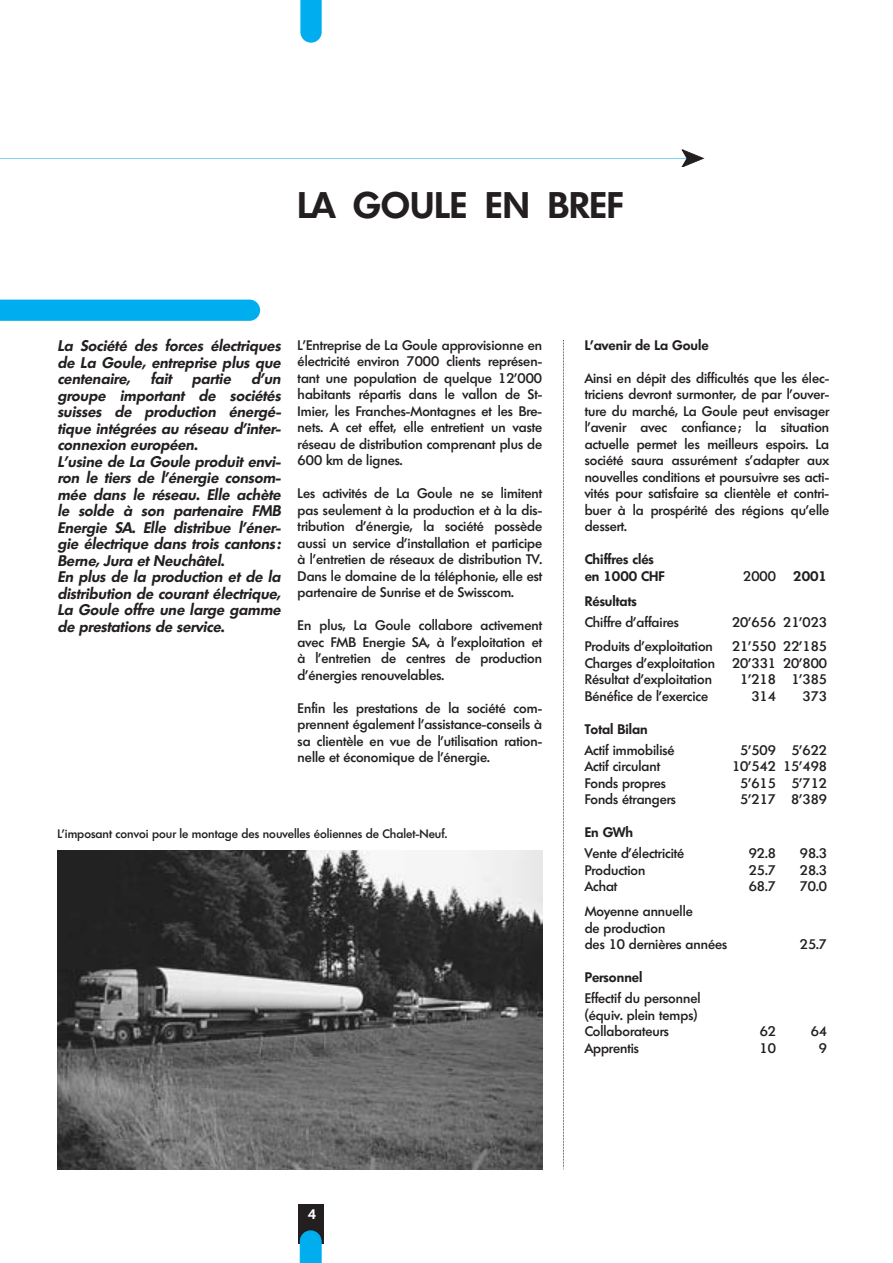
<style>
.page{position:relative;width:893px;height:1263px;background:#fff}
.page>*{position:absolute;margin:0;border:0;box-sizing:border-box;transform-origin:0 0}
.t1{font:600 36px "Limerick";color:#231f20}
.t2{font:600 15px/16.5px "Ilimerick";color:#231f20;text-align:justify}
.t3{font:500 13.5px/16.5px "Limerick";color:#231f20;text-align:justify}
.t4{font:600 13.5px/16.5px "Limerick";color:#231f20}
.t5{font:600 13.5px "Limerick";color:#fff}
.t6{font:500 12px "Limerick";color:#231f20}
</style>
<div class="page">
<div style="left:0;top:300px;width:260px;height:21px;background:#00aeef"></div>
<div style="left:298px;top:1204px;width:26px;height:39px;background:#231f20"></div>
<svg style="left:300px;top:1230px;width:22px;height:33px"></svg>
<svg style="left:300px;top:0;width:22px;height:43px"></svg>
<hr style="left:0;top:157px;width:689px;height:2px;background:#00aeef">
<svg style="left:681px;top:150px;width:24px;height:17px"></svg>
<svg style="left:563px;top:340px;width:1px;height:830px"></svg>
<img style="left:57px;top:850px;width:485px;height:319px">
<h1 class="t1" style="left:298px;top:184px;width:327px">LA GOULE EN BREF</h1>
<p class="t2" style="left:57px;top:338px;width:225px">La Société des forces électriques de La Goule, entreprise plus que centenaire,</p>
<p class="t2" style="left:150px;top:371px;width:23px">fait</p>
<p class="t2" style="left:192px;top:371px;width:40px">partie</p>
<p class="t2" style="left:57px;top:371px;width:225px;text-align:left;text-indent:194px">d’un groupe important de sociétés suisses de production énergé&shy;tique intégrées au réseau d’inter&shy;connexion européen.<br>L’usine de La Goule produit envi&shy;ron le tiers de l’énergie consom&shy;mée dans le réseau. Elle achète le solde à son partenaire FMB<br>Energie SA. Elle distribue l’éner&shy;gie électrique dans trois cantons:<br>Berne, Jura et Neuchâtel.<br>En plus de la production et de la distribution de courant électrique,<br>La Goule offre une large gamme de prestations de service.</p>
<p class="t3" style="left:298px;top:337px;width:246px">L’Entreprise de La Goule approvisionne en électricité environ 7000 clients représen&shy;tant une population de quelque 12’000 habitants répartis dans le vallon de St-Imier, les Franches-Montagnes et les Bre&shy;nets. A cet effet, elle entretient un vaste réseau de distribution comprenant plus de 600 km de lignes.</p>
<p class="t3" style="left:298px;top:485px;width:246px">Les activités de La Goule ne se limitent pas seulement à la production et à la dis&shy;tribution d’énergie, la société possède aussi un service d’installation et participe à l’entretien de réseaux de distribution TV.<br>Dans le domaine de la téléphonie, elle est partenaire de Sunrise et de Swisscom.</p>
<p class="t3" style="left:298px;top:617px;width:246px">En plus, La Goule collabore activement avec FMB Energie SA, à l’exploitation et à l’entretien de centres de production d’énergies renouvelables.</p>
<p class="t3" style="left:298px;top:700px;width:246px">Enfin les prestations de la société com&shy;prennent également l’assistance-conseils à sa clientèle en vue de l’utilisation ration&shy;nelle et économique de l’énergie.</p>
<p class="t6" style="left:57px;top:827px;width:391px">L’imposant convoi pour le montage des nouvelles éoliennes de Chalet-Neuf.</p>
<p class="t4" style="left:585px;top:337px;width:126px">L’avenir de La Goule</p>
<p class="t3" style="left:585px;top:370px;width:246px">Ainsi en dépit des difficultés que les élec&shy;triciens devront surmonter, de par l’ouver&shy;ture du marché, La Goule peut envisager l’avenir avec confiance; la situation actuelle permet les meilleurs espoirs. La société saura assurément s’adapter aux nouvelles conditions et poursuivre ses acti&shy;vités pour satisfaire sa clientèle et contri&shy;buer à la prospérité des régions qu’elle dessert.</p>
<p class="t4" style="left:585px;top:551px;width:81px">Chiffres clés en 1000 CHF</p>
<p class="t3" style="left:743px;top:568px;width:34px">2000</p>
<p class="t4" style="left:793px;top:568px;width:35px">2001</p>
<p class="t4" style="left:585px;top:593px;width:54px">Résultats</p>
<p class="t3" style="left:585px;top:614px;width:96px">Chiffre d’affaires</p>
<p class="t3" style="left:732px;top:614px;width:96px">20’656 21’023</p>
<p class="t3" style="left:585px;top:638px;width:130px">Produits d’exploitation</p>
<p class="t3" style="left:732px;top:638px;width:96px">21’550 22’185</p>
<p class="t3" style="left:585px;top:655px;width:132px">Charges d’exploitation</p>
<p class="t3" style="left:732px;top:655px;width:96px">20’331 20’800</p>
<p class="t3" style="left:585px;top:671px;width:129px">Résultat d’exploitation</p>
<p class="t3" style="left:740px;top:671px;width:88px">1’218 1’385</p>
<p class="t3" style="left:585px;top:688px;width:125px">Bénéfice de l’exercice</p>
<p class="t3" style="left:751px;top:688px;width:26px">314</p>
<p class="t3" style="left:802px;top:688px;width:26px">373</p>
<p class="t4" style="left:585px;top:721px;width:65px">Total Bilan</p>
<p class="t3" style="left:585px;top:742px;width:91px">Actif immobilisé</p>
<p class="t3" style="left:740px;top:742px;width:88px">5’509 5’622</p>
<p class="t3" style="left:585px;top:758px;width:77px">Actif circulant</p>
<p class="t3" style="left:732px;top:758px;width:96px">10’542 15’498</p>
<p class="t3" style="left:585px;top:775px;width:83px">Fonds propres</p>
<p class="t3" style="left:740px;top:775px;width:88px">5’615 5’712</p>
<p class="t3" style="left:585px;top:791px;width:93px">Fonds étrangers</p>
<p class="t3" style="left:740px;top:791px;width:88px">5’217 8’389</p>
<p class="t4" style="left:585px;top:824px;width:50px">En GWh</p>
<p class="t3" style="left:585px;top:845px;width:101px">Vente d’électricité</p>
<p class="t3" style="left:749px;top:845px;width:29px">92.8</p>
<p class="t3" style="left:800px;top:845px;width:29px">98.3</p>
<p class="t3" style="left:585px;top:862px;width:62px">Production</p>
<p class="t3" style="left:749px;top:862px;width:29px">25.7</p>
<p class="t3" style="left:800px;top:862px;width:29px">28.3</p>
<p class="t3" style="left:585px;top:878px;width:34px">Achat</p>
<p class="t3" style="left:749px;top:878px;width:29px">68.7</p>
<p class="t3" style="left:800px;top:878px;width:29px">70.0</p>
<p class="t3" style="left:585px;top:903px;width:144px;text-align:left">Moyenne annuelle<br>de production<br>des 10 dernières années</p>
<p class="t3" style="left:800px;top:936px;width:29px">25.7</p>
<p class="t4" style="left:585px;top:969px;width:59px">Personnel</p>
<p class="t3" style="left:585px;top:990px;width:117px;text-align:left">Effectif du personnel (équiv. plein temps)<br>Collaborateurs</p>
<p class="t3" style="left:760px;top:1023px;width:18px">62</p>
<p class="t3" style="left:811px;top:1023px;width:18px">64</p>
<p class="t3" style="left:585px;top:1040px;width:56px">Apprentis</p>
<p class="t3" style="left:760px;top:1040px;width:18px">10</p>
<p class="t3" style="left:819px;top:1040px;width:10px">9</p>
<p class="t5" style="left:308px;top:1206px;width:10px">4</p>
</div>
